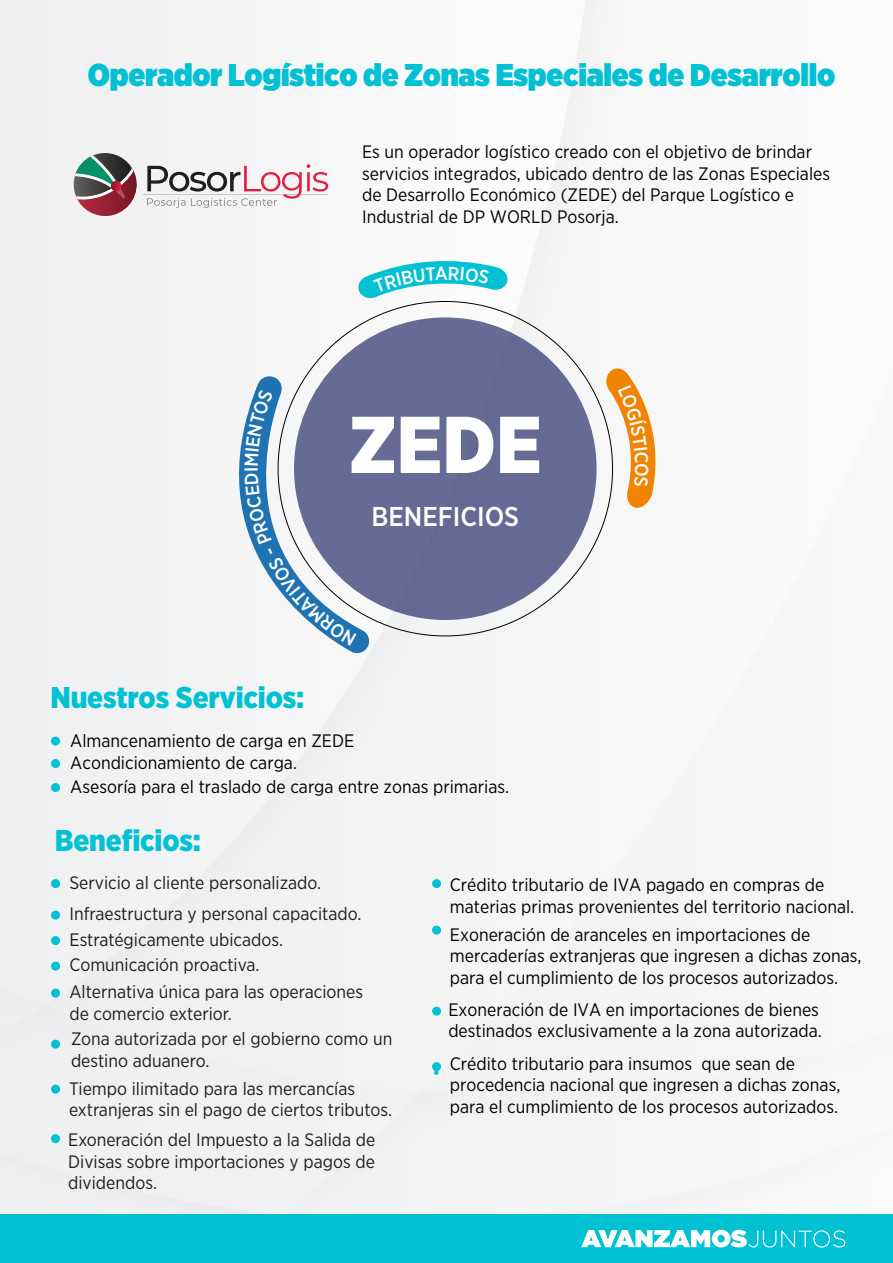
<style>
.page{position:relative;width:893px;height:1263px;background:#fff}
.page>*{position:absolute;margin:0;border:0;box-sizing:border-box;transform-origin:0 0}
.t1{font:900 80.4px "Gotham Narrow";color:#fff}
.t2{font:900 31.5px "Gotham Narrow";letter-spacing:-.01em;color:#00c1d4}
.t3{font:900 30px "Gotham Narrow";letter-spacing:-.01em;color:#00c1d4}
.t4{font:500 27.15px "Gotham Narrow";color:#fff}
.t5{font:500 18.9px "Gotham Narrow";color:#fff}
.t6{font:18px/21.6px "Gotham Narrow";color:#000}
.t7{font:18px/21.6px "Gotham Narrow";color:#1d1d1b}
.t8{font:18px "Gotham Narrow";color:#00c1d4}
.s1{color:#00c1d4}
</style>
<div class="page">
<div style="left:0;top:1167px;width:800px;height:47px;background:#f2f2f4"></div>
<svg style="left:670px;top:0;width:223px;height:1091px"></svg>
<div style="left:0;top:0;width:670px;height:1153px;background:#f2f3f4"></div>
<div style="left:0;top:1071px;width:594px;height:23px;background:#f0f1f2"></div>
<div style="left:0;top:0;width:654px;height:1071px;background:#f4f4f5"></div>
<div style="left:0;top:0;width:594px;height:1006px;background:#f3f3f4"></div>
<hr style="left:144px;top:194px;width:184px;height:1px;background:#c6c6c6">
<svg style="left:147px;top:164px;width:181px;height:44px"></svg>
<svg style="left:74px;top:153px;width:66px;height:63px"></svg>
<svg style="left:193px;top:374px;width:178px;height:281px;fill:#f4f4f5"></svg>
<svg style="left:294px;top:317px;width:303px;height:303px;fill:#666b95"></svg>
<div style="left:51px;top:736px;width:9px;height:10px;background:#00c1d4;border-radius:50%"></div>
<div style="left:51px;top:759px;width:9px;height:9px;background:#00c1d4;border-radius:50%"></div>
<div style="left:51px;top:783px;width:9px;height:9px;background:#00c1d4;border-radius:50%"></div>
<div style="left:51px;top:879px;width:9px;height:9px;background:#00c1d4;border-radius:50%"></div>
<div style="left:51px;top:911px;width:9px;height:9px;background:#00c1d4;border-radius:50%"></div>
<div style="left:51px;top:936px;width:9px;height:9px;background:#00c1d4;border-radius:50%"></div>
<div style="left:51px;top:962px;width:9px;height:9px;background:#00c1d4;border-radius:50%"></div>
<div style="left:51px;top:989px;width:9px;height:9px;background:#00c1d4;border-radius:50%"></div>
<div style="left:51px;top:1040px;width:9px;height:9px;background:#00c1d4;border-radius:50%"></div>
<div style="left:51px;top:1085px;width:9px;height:9px;background:#00c1d4;border-radius:50%"></div>
<div style="left:51px;top:1134px;width:9px;height:9px;background:#00c1d4;border-radius:50%"></div>
<div style="left:432px;top:879px;width:9px;height:9px;background:#00c1d4;border-radius:50%"></div>
<div style="left:432px;top:926px;width:9px;height:9px;background:#00c1d4;border-radius:50%"></div>
<div style="left:432px;top:1007px;width:9px;height:9px;background:#00c1d4;border-radius:50%"></div>
<div style="left:432px;top:1062px;width:9px;height:9px;background:#00c1d4;border-radius:50%"></div>
<div style="left:0;top:1214px;width:893px;height:49px;background:#00c1d4"></div>
<svg style="left:581px;top:1230px;width:264px;height:17px"></svg>
<svg style="left:245px;top:473px;width:112px;height:173px"></svg>
<svg style="left:245px;top:389px;width:28px;height:77px"></svg>
<svg style="left:357px;top:256px;width:152px;height:44px"></svg>
<svg style="left:605px;top:367px;width:56px;height:142px"></svg>
<h2 class="t2" style="left:88px;top:54px;width:749px">Operador Logístico de Zonas Especiales de Desarrollo</h2>
<p class="t6" style="left:362px;top:141px;width:470px">Es un operador logístico creado con el objetivo de brindar servicios integrados, ubicado dentro de las Zonas Especiales de Desarrollo Económico (ZEDE) del Parque Logístico e Industrial de DP WORLD Posorja.</p>
<h1 class="t1" style="left:349px;top:392px;width:194px">ZEDE</h1>
<h3 class="t4" style="left:371px;top:499px;width:149px">BENEFICIOS</h3>
<p class="t5" style="left:239px;top:472px;width:7px;rotate:-90deg">I</p>
<p class="t5" style="left:654px;top:463px;width:15px;rotate:90deg">O</p>
<h3 class="t3" style="left:51px;top:678px;width:255px">Nuestros Servicios:</h3>
<p class="t6" style="left:70px;top:729px;width:286px">Almancenamiento de carga en ZEDE</p>
<p class="t6" style="left:70px;top:751px;width:440px;line-height:24px">Acondicionamiento de carga.<br>Asesoría para el traslado de carga entre zonas primarias.</p>
<h3 class="t3" style="left:55px;top:820px;width:147px">Beneficios:</h3>
<p class="t7" style="left:53px;top:871px;width:270px"><span class="s1">•</span> Servicio al cliente personalizado.</p>
<p class="t7" style="left:53px;top:903px;width:310px"><span class="s1">•</span> Infraestructura y personal capacitado.</p>
<p class="t7" style="left:53px;top:928px;width:232px"><span class="s1">•</span> Estratégicamente ubicados.</p>
<p class="t7" style="left:53px;top:954px;width:208px"><span class="s1">•</span> Comunicación proactiva.</p>
<p class="t7" style="left:69px;top:981px;width:295px;text-indent:-16px"><span class="s1">•</span> Alternativa única para las operaciones de comercio exterior.</p>
<p class="t7" style="left:71px;top:1027px;width:323px;text-indent:-18px"><span class="s1">•</span> Zona autorizada por el gobierno como un destino aduanero.</p>
<p class="t7" style="left:69px;top:1077px;width:325px">Tiempo ilimitado para las mercancías extranjeras sin el pago de ciertos tributos.</p>
<p class="t7" style="left:68px;top:1128px;width:309px;text-align:justify">Exoneración del Impuesto a la Salida de Divisas sobre importaciones y pagos de dividendos.</p>
<p class="t6" style="left:450px;top:873px;width:406px">Crédito tributario de IVA pagado en compras de materias primas provenientes del territorio nacional.</p>
<p class="t6" style="left:450px;top:923px;width:413px">Exoneración de aranceles en importaciones de mercaderías extranjeras que ingresen a dichas zonas, para el cumplimiento de los procesos autorizados.</p>
<p class="t6" style="left:432px;top:998px;width:388px"><span class="s1">•</span> Exoneración de IVA en importaciones de bienes</p>
<p class="t8" style="left:432px;top:1061px;width:9px">•</p>
<p class="t6" style="left:448px;top:1014px;width:375px;line-height:32.4px">destinados exclusivamente a la zona autorizada.<br>Crédito tributario para insumos que sean de</p>
<p class="t6" style="left:450px;top:1074px;width:392px">procedencia nacional que ingresen a dichas zonas, para el cumplimiento de los procesos autorizados.</p>
</div>
